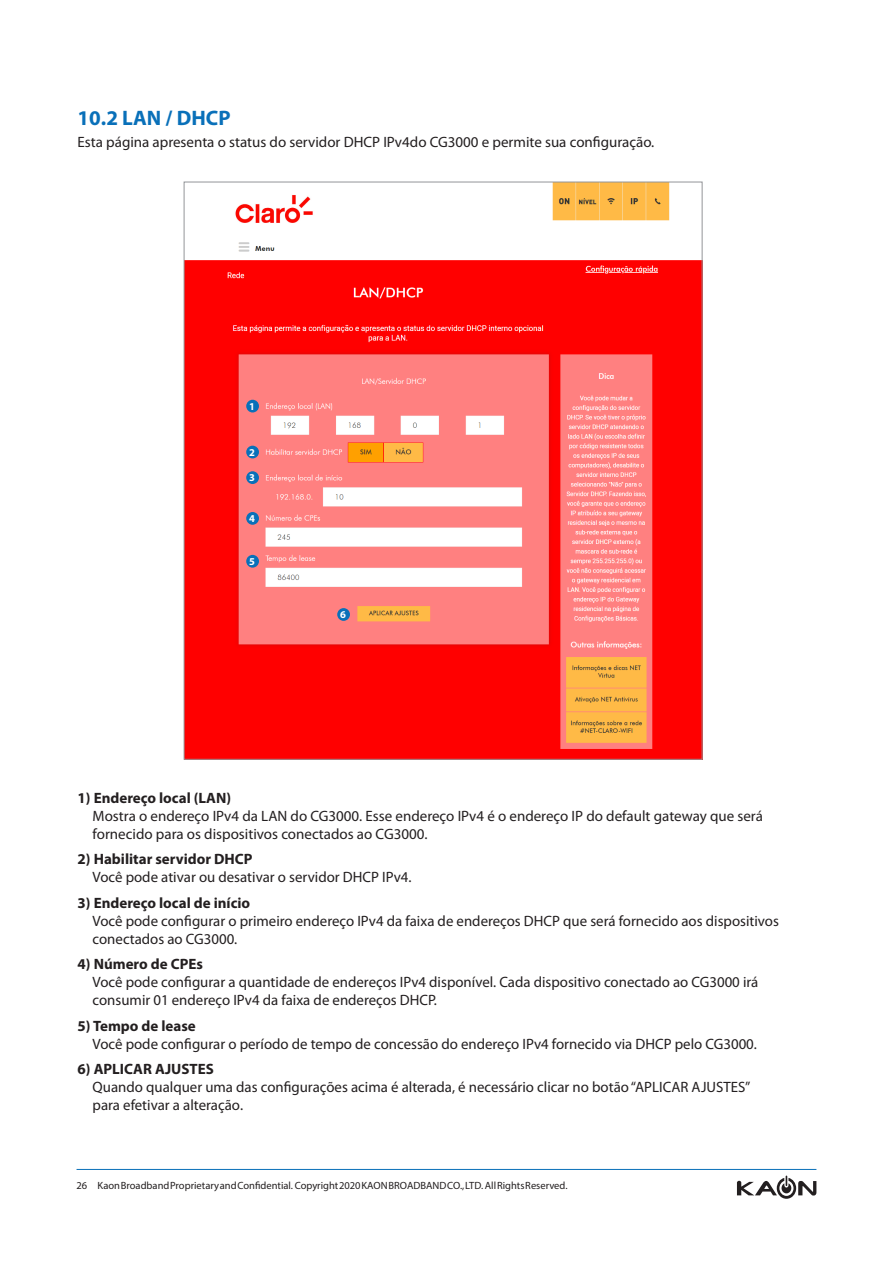
<style>
.page{position:relative;width:893px;height:1263px;background:#fff}
.page>*{position:absolute;margin:0;border:0;box-sizing:border-box;transform-origin:0 0}
.t1{font:700 21px "Myriad Pro";color:#0970b9}
.t2{font:15px/18px "Myriad Pro";color:#231f20}
.t3{font:700 15px "Myriad Pro";color:#231f20}
.t4{font:10.5px "Myriad Pro";color:#231f20}
.t5{font:700 10.5px "Myriad Pro";color:#fff}
</style>
<div class="page">
<svg style="left:737px;top:1175px;width:79px;height:24px"></svg>
<hr style="left:77px;top:1169px;width:739px;height:1px;background:#0970b9">
<img style="left:186px;top:184px;width:514px;height:573px">
<div style="left:246px;top:400px;width:13px;height:12px;background:#0970b9;border-radius:50%"></div>
<div style="left:246px;top:446px;width:13px;height:12px;background:#0970b9;border-radius:50%"></div>
<div style="left:246px;top:471px;width:13px;height:13px;background:#0970b9;border-radius:50%"></div>
<div style="left:246px;top:512px;width:13px;height:13px;background:#0970b9;border-radius:50%"></div>
<div style="left:246px;top:555px;width:13px;height:13px;background:#0970b9;border-radius:50%"></div>
<div style="left:337px;top:608px;width:13px;height:13px;background:#0970b9;border-radius:50%"></div>
<h1 class="t1" style="left:78px;top:104px;width:155px">10.2 LAN / DHCP</h1>
<p class="t2" style="left:78px;top:133px;width:578px">Esta página apresenta o status do servidor DHCP IPv4do CG3000 e permite sua configuração.</p>
<p class="t5" style="left:249px;top:399px;width:7px">1</p>
<p class="t5" style="left:249px;top:445px;width:7px">2</p>
<p class="t5" style="left:249px;top:471px;width:7px">3</p>
<p class="t5" style="left:249px;top:512px;width:7px">4</p>
<p class="t5" style="left:249px;top:554px;width:7px">5</p>
<p class="t5" style="left:340px;top:608px;width:7px">6</p>
<p class="t3" style="left:78px;top:788px;width:155px">1) Endereço local (LAN)</p>
<p class="t2" style="left:93px;top:806px;width:672px">Mostra o endereço IPv4 da LAN do CG3000. Esse endereço IPv4 é o endereço IP do default gateway que será fornecido para os dispositivos conectados ao CG3000.</p>
<p class="t3" style="left:78px;top:849px;width:176px">2) Habilitar servidor DHCP</p>
<p class="t2" style="left:93px;top:868px;width:320px">Você pode ativar ou desativar o servidor DHCP IPv4.</p>
<p class="t3" style="left:78px;top:893px;width:174px">3) Endereço local de início</p>
<p class="t2" style="left:93px;top:911px;width:688px">Você pode configurar o primeiro endereço IPv4 da faixa de endereços DHCP que será fornecido aos dispositivos conectados ao CG3000.</p>
<p class="t3" style="left:78px;top:954px;width:127px">4) Número de CPEs</p>
<p class="t2" style="left:93px;top:973px;width:667px">Você pode configurar a quantidade de endereços IPv4 disponível. Cada dispositivo conectado ao CG3000 irá consumir 01 endereço IPv4 da faixa de endereços DHCP.</p>
<p class="t3" style="left:78px;top:1016px;width:120px">5) Tempo de lease</p>
<p class="t2" style="left:93px;top:1034px;width:666px">Você pode configurar o período de tempo de concessão do endereço IPv4 fornecido via DHCP pelo CG3000.</p>
<p class="t3" style="left:78px;top:1059px;width:138px">6) APLICAR AJUSTES</p>
<p class="t2" style="left:93px;top:1078px;width:659px">Quando qualquer uma das configurações acima é alterada, é necessário clicar no botão “APLICAR AJUSTES” para efetivar a alteração.</p>
<p class="t4" style="left:77px;top:1179px;width:492px">26 Kaon Broadband Proprietary and Confidential. Copyright 2020 KAON BROADBAND CO., LTD. All Rights Reserved.</p>
</div>
